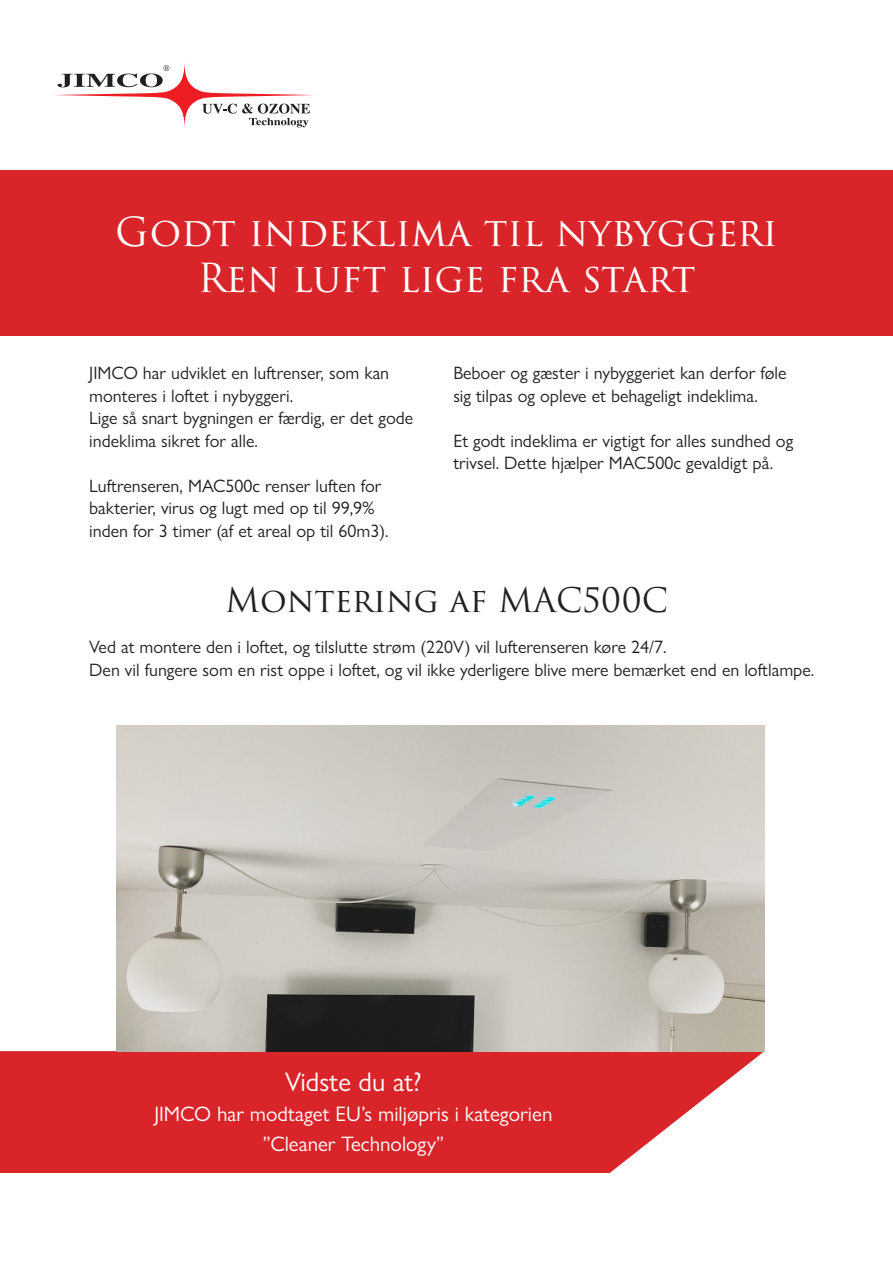
<style>
.page{position:relative;width:893px;height:1263px;background:#fff}
.page>*{position:absolute;margin:0;border:0;box-sizing:border-box;transform-origin:0 0}
.t1{font:39px "Trajan Pro 3";color:#fff}
.t2{font:33px "Trajan Pro 3";color:#231f20}
.t3{font:27px "Gill Sans Nova";color:#fff}
.t4{font:21px "Gill Sans Nova";color:#fff}
.t5{font:18px/22.5px "Gill Sans Nova";color:#231f20}
</style>
<div class="page">
<svg style="left:55px;top:63px;width:259px;height:64px"></svg>
<svg style="left:0;top:1051px;width:764px;height:122px;background:#dc3b40"></svg>
<div style="left:0;top:170px;width:893px;height:166px;background:#d9252a"></div>
<img style="left:116px;top:725px;width:648px;height:326px">
<p class="t1" style="left:115px;top:205px;width:664px">Godt indeklima til nybyggeri</p>
<p class="t1" style="left:197px;top:251px;width:500px">Ren luft lige fra start</p>
<p class="t5" style="left:89px;top:362px;width:301px">JIMCO har udviklet en luftrenser, som kan</p>
<p class="t5" style="left:89px;top:384px;width:205px">monteres i loftet i nybyggeri.</p>
<p class="t5" style="left:89px;top:407px;width:326px">Lige så snart bygningen er færdig, er det gode indeklima sikret for alle.</p>
<p class="t5" style="left:89px;top:474px;width:294px">Luftrenseren, MAC500c renser luften for</p>
<p class="t5" style="left:89px;top:497px;width:287px">bakterier, virus og lugt med op til 99,9%</p>
<p class="t5" style="left:89px;top:519px;width:301px">inden for 3 timer (af et areal op til 60m3).</p>
<p class="t5" style="left:453px;top:362px;width:335px">Beboer og gæster i nybyggeriet kan derfor føle sig tilpas og opleve et behageligt indeklima.</p>
<p class="t5" style="left:453px;top:429px;width:341px">Et godt indeklima er vigtigt for alles sundhed og trivsel. Dette hjælper MAC500c gevaldigt på.</p>
<p class="t2" style="left:225px;top:577px;width:445px">Montering af MAC500C</p>
<p class="t5" style="left:89px;top:636px;width:579px">Ved at montere den i loftet, og tilslutte strøm (220V) vil lufterenseren køre 24/7.</p>
<p class="t5" style="left:89px;top:658px;width:727px">Den vil fungere som en rist oppe i loftet, og vil ikke yderligere blive mere bemærket end en loftlampe.</p>
<p class="t3" style="left:285px;top:1066px;width:138px">Vidste du at?</p>
<p class="t4" style="left:154px;top:1101px;width:400px">JIMCO har modtaget EU’s miljøpris i kategorien</p>
<p class="t4" style="left:263px;top:1131px;width:183px">”Cleaner Technology”</p>
</div>
